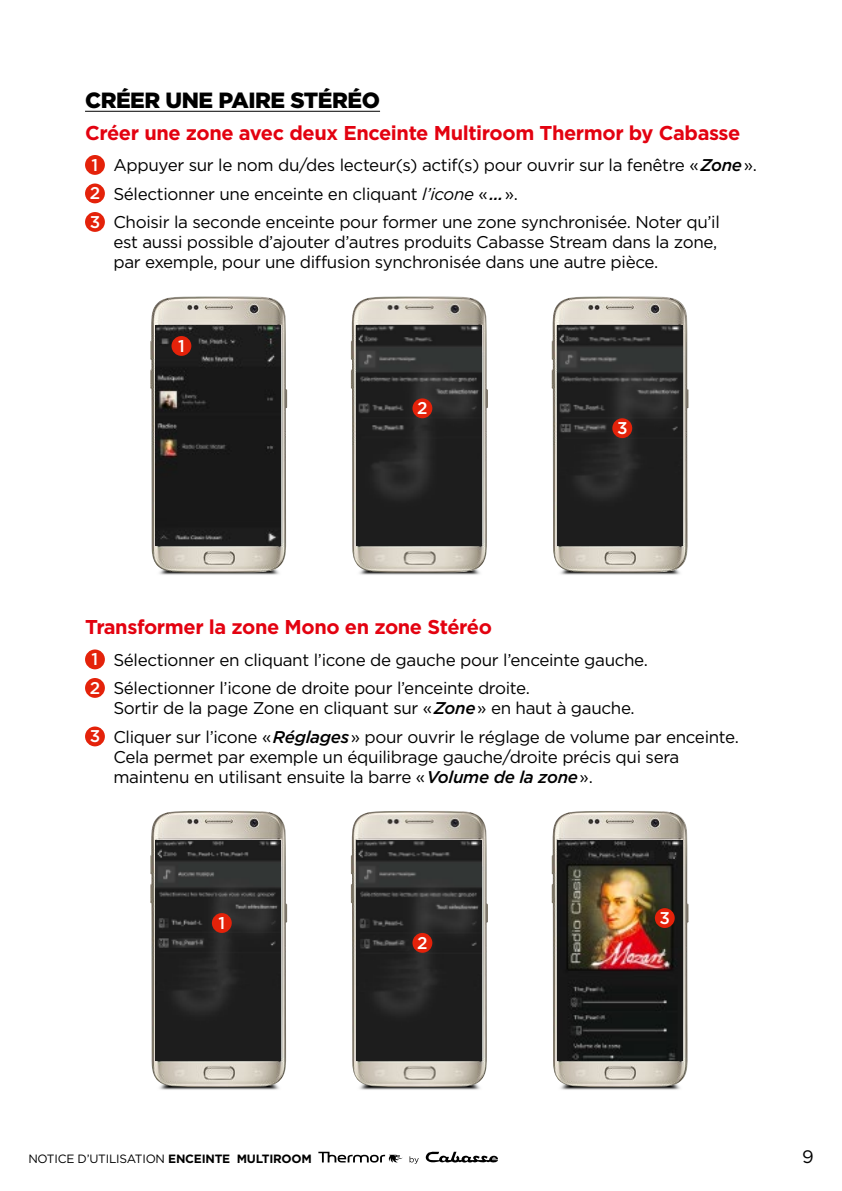
<style>
.page{position:relative;width:842px;height:1191px;background:#fff}
.page>*{position:absolute;margin:0;border:0;box-sizing:border-box;transform-origin:0 0}
.TITRE{font:900 22px "Gotham";letter-spacing:-.02em;color:#000}
.TEXTE{font:700 20px "Gotham";letter-spacing:-.02em;color:#e30210}
.t1{font:18px "Gotham";color:#000}
.TEXTE-2{font:17px/20px "Gotham";letter-spacing:-.02em;color:#000}
.TEXTE-3{font:500 17px "Gotham";color:#fff}
.t2{font:12px "Gotham";letter-spacing:-.02em;color:#000}
.s1{font-weight:500;font-style:italic}
.s2{font-style:italic}
.s3{font-weight:700}
</style>
<div class="page">
<svg style="left:318px;top:1151px;width:85px;height:11px"></svg>
<svg style="left:425px;top:1151px;width:73px;height:12px"></svg>
<svg style="left:410px;top:1156px;width:9px;height:7px"></svg>
<hr style="left:85px;top:111px;width:295px;height:1px;background:#000">
<div style="left:85px;top:155px;width:20px;height:20px;background:#e4220a;border-radius:50%"></div>
<div style="left:85px;top:183px;width:20px;height:20px;background:#e4220a;border-radius:50%"></div>
<div style="left:85px;top:212px;width:20px;height:20px;background:#e4220a;border-radius:50%"></div>
<img style="left:560px;top:572px;width:120px;height:3px">
<img style="left:552px;top:296px;width:137px;height:276px">
<img style="left:557px;top:326px;width:125px;height:219px">
<img style="left:359px;top:572px;width:121px;height:3px">
<img style="left:351px;top:296px;width:137px;height:276px">
<img style="left:356px;top:326px;width:125px;height:219px">
<img style="left:159px;top:572px;width:120px;height:3px">
<img style="left:150px;top:296px;width:137px;height:276px">
<img style="left:156px;top:326px;width:125px;height:219px">
<div style="left:171px;top:336px;width:20px;height:20px;background:#e4220a;border-radius:50%"></div>
<div style="left:412px;top:398px;width:20px;height:20px;background:#e4220a;border-radius:50%"></div>
<div style="left:612px;top:418px;width:20px;height:20px;background:#e4220a;border-radius:50%"></div>
<div style="left:85px;top:649px;width:20px;height:20px;background:#e4220a;border-radius:50%"></div>
<div style="left:85px;top:678px;width:20px;height:20px;background:#e4220a;border-radius:50%"></div>
<div style="left:85px;top:726px;width:20px;height:20px;background:#e4220a;border-radius:50%"></div>
<img style="left:560px;top:1087px;width:120px;height:3px">
<img style="left:552px;top:811px;width:137px;height:276px">
<img style="left:557px;top:840px;width:125px;height:220px">
<img style="left:359px;top:1087px;width:121px;height:3px">
<img style="left:351px;top:811px;width:137px;height:276px">
<img style="left:356px;top:840px;width:125px;height:220px">
<img style="left:159px;top:1087px;width:120px;height:3px">
<img style="left:150px;top:811px;width:137px;height:276px">
<img style="left:156px;top:840px;width:125px;height:220px">
<div style="left:212px;top:913px;width:20px;height:20px;background:#e4220a;border-radius:50%"></div>
<div style="left:412px;top:933px;width:20px;height:19px;background:#e4220a;border-radius:50%"></div>
<div style="left:655px;top:908px;width:20px;height:20px;background:#e4220a;border-radius:50%"></div>
<p class="TITRE" style="left:85px;top:85px;width:296px">CRÉER UNE PAIRE STÉRÉO</p>
<p class="TEXTE" style="left:85px;top:119px;width:657px">Créer une zone avec deux Enceinte Multiroom Thermor by Cabasse</p>
<p class="TEXTE-3" style="left:92px;top:154px;width:8px">1</p>
<p class="TEXTE-2" style="left:113px;top:155px;width:645px">Appuyer sur le nom du/des lecteur(s) actif(s) pour ouvrir sur la fenêtre « <span class="s1">Zone</span>».</p>
<p class="TEXTE-3" style="left:90px;top:182px;width:12px">2</p>
<p class="TEXTE-2" style="left:113px;top:183px;width:406px">Sélectionner une enceinte en cliquant <span class="s2">l’icone</span> « <span class="s1">…</span> ».</p>
<p class="TEXTE-3" style="left:90px;top:211px;width:12px">3</p>
<p class="TEXTE-2" style="left:113px;top:212px;width:608px">Choisir la seconde enceinte pour former une zone synchronisée. Noter qu’il est aussi possible d’ajouter d’autres produits Cabasse Stream dans la zone, par exemple, pour une diffusion synchronisée dans une autre pièce.</p>
<p class="TEXTE-3" style="left:178px;top:334px;width:8px">1</p>
<p class="TEXTE-3" style="left:417px;top:397px;width:12px">2</p>
<p class="TEXTE-3" style="left:617px;top:417px;width:12px">3</p>
<p class="TEXTE" style="left:85px;top:614px;width:408px">Transformer la zone Mono en zone Stéréo</p>
<p class="TEXTE-3" style="left:92px;top:648px;width:8px">1</p>
<p class="TEXTE-2" style="left:113px;top:649px;width:536px">Sélectionner en cliquant l’icone de gauche pour l’enceinte gauche.</p>
<p class="TEXTE-3" style="left:90px;top:676px;width:12px">2</p>
<p class="TEXTE-2" style="left:113px;top:677px;width:523px">Sélectionner l’icone de droite pour l’enceinte droite.<br>Sortir de la page Zone en cliquant sur « <span class="s1">Zone</span> » en haut à gauche.</p>
<p class="TEXTE-3" style="left:90px;top:725px;width:12px">3</p>
<p class="TEXTE-2" style="left:113px;top:726px;width:627px">Cliquer sur l’icone « <span class="s1">Réglages</span> » pour ouvrir le réglage de volume par enceinte.<br>Cela permet par exemple un équilibrage gauche/droite précis qui sera maintenu en utilisant ensuite la barre « <span class="s1">Volume de la zone</span> ».</p>
<p class="TEXTE-3" style="left:218px;top:911px;width:8px">1</p>
<p class="TEXTE-3" style="left:417px;top:931px;width:12px">2</p>
<p class="TEXTE-3" style="left:659px;top:906px;width:12px">3</p>
<p class="t2" style="left:28px;top:1150px;width:285px">NOTICE D’UTILISATION <span class="s3">ENCEINTE MULTIROOM</span></p>
<p class="t1" style="left:802px;top:1144px;width:13px">9</p>
</div>
